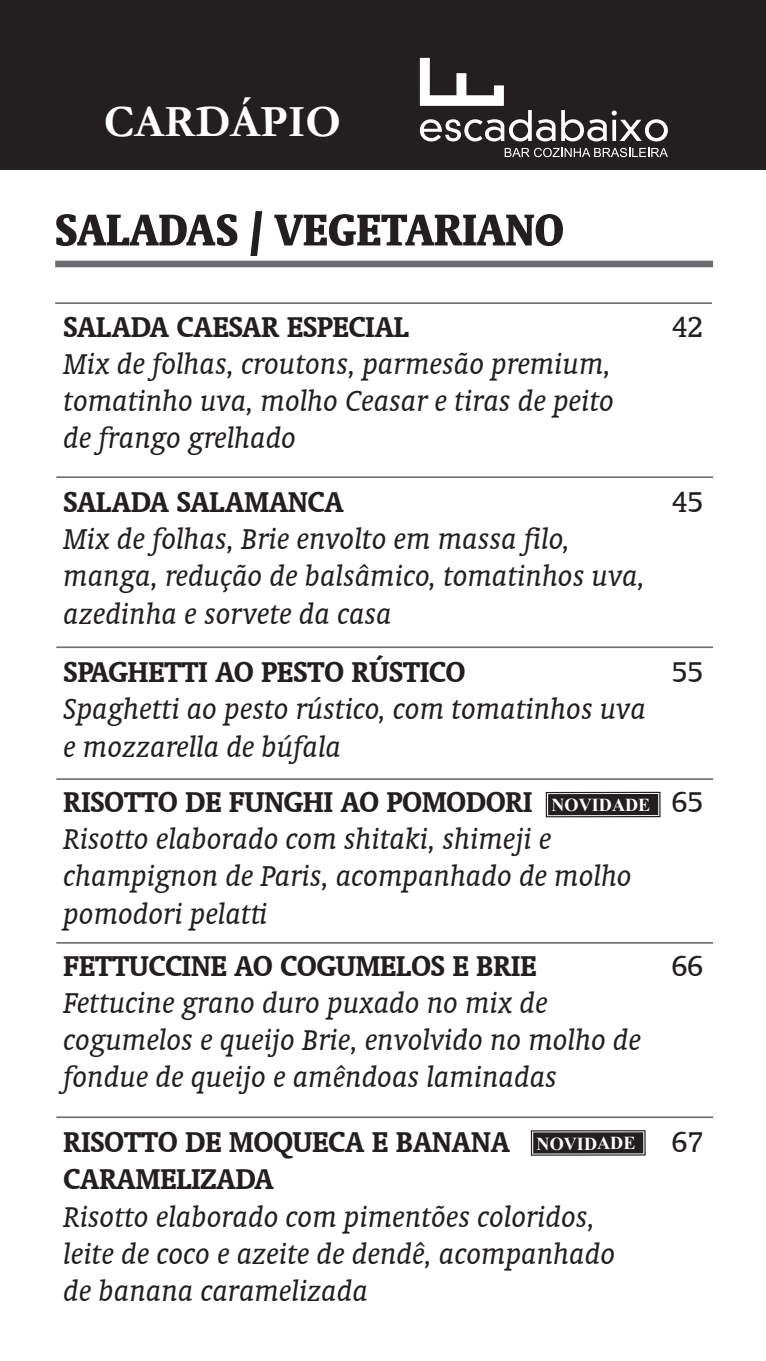
<style>
.page{position:relative;width:766px;height:1361px;background:#fff}
.page>*{position:absolute;margin:0;border:0;box-sizing:border-box;transform-origin:0 0}
.t1{font:700 condensed 50.85px "Oranda BT";color:#231f20}
.t2{font:700 45px "Garamond";color:#fff}
.t3{font:italic 32.4px/37.2px "Oranda BT";color:#231f20}
.t4{font:700 32.4px/37.2px "Oranda BT";color:#231f20}
.t5{font:32.4px "Oranda BT";color:#231f20}
.t6{font:700 18.15px "Times New Roman";letter-spacing:-.005em;color:#fff}
</style>
<div class="page">
<div style="left:0;top:0;width:765px;height:170px;background:#231f20"></div>
<svg style="left:561px;top:110px;width:106px;height:31px"></svg>
<svg style="left:420px;top:58px;width:135px;height:83px"></svg>
<svg style="left:504px;top:148px;width:163px;height:9px"></svg>
<div style="left:55px;top:261px;width:658px;height:6px;background:#6c6d70"></div>
<hr style="left:55px;top:302px;width:656px;height:2px;background:#6c6d70">
<hr style="left:56px;top:476px;width:657px;height:2px;background:#6c6d70">
<hr style="left:56px;top:646px;width:657px;height:2px;background:#6c6d70">
<hr style="left:56px;top:778px;width:657px;height:2px;background:#6c6d70">
<hr style="left:56px;top:942px;width:657px;height:1px;background:#6c6d70">
<hr style="left:56px;top:1116px;width:657px;height:2px;background:#6c6d70">
<svg style="left:545px;top:792px;width:115px;height:25px;background:#383435"></svg>
<svg style="left:530px;top:1130px;width:115px;height:25px;background:#3a3637"></svg>
<h2 class="t2" style="left:104px;top:95px;width:239px">CARDÁPIO</h2>
<p class="t1" style="left:55px;top:199px;width:510px">SALADAS / VEGETARIANO</p>
<p class="t4" style="left:64px;top:307px;width:347px">SALADA CAESAR ESPECIAL</p>
<p class="t3" style="left:64px;top:345px;width:552px;text-align:justify">Mix de folhas, croutons, parmesão premium, tomatinho uva, molho Ceasar e tiras de peito de frango grelhado</p>
<p class="t4" style="left:64px;top:482px;width:281px">SALADA SALAMANCA</p>
<p class="t3" style="left:64px;top:520px;width:583px">Mix de folhas, Brie envolto em massa filo, manga, redução de balsâmico, tomatinhos uva, azedinha e sorvete da casa</p>
<p class="t4" style="left:64px;top:652px;width:403px">SPAGHETTI AO PESTO RÚSTICO</p>
<p class="t3" style="left:64px;top:690px;width:584px">Spaghetti ao pesto rústico, com tomatinhos uva e mozzarella de búfala</p>
<p class="t4" style="left:64px;top:782px;width:470px">RISOTTO DE FUNGHI AO POMODORI</p>
<p class="t3" style="left:64px;top:820px;width:569px">Risotto elaborado com shitaki, shimeji e champignon de Paris, acompanhado de molho pomodori pelatti</p>
<p class="t6" style="left:551px;top:792px;width:101px">NOVIDADE</p>
<p class="t4" style="left:64px;top:946px;width:474px">FETTUCCINE AO COGUMELOS E BRIE</p>
<p class="t3" style="left:64px;top:983px;width:579px">Fettucine grano duro puxado no mix de cogumelos e queijo Brie, envolvido no molho de fondue de queijo e amêndoas laminadas</p>
<p class="t4" style="left:64px;top:1122px;width:447px">RISOTTO DE MOQUECA E BANANA<br>CARAMELIZADA</p>
<p class="t3" style="left:64px;top:1197px;width:553px">Risotto elaborado com pimentões coloridos, leite de coco e azeite de dendê, acompanhado de banana caramelizada</p>
<p class="t6" style="left:536px;top:1131px;width:101px">NOVIDADE</p>
<p class="t5" style="left:671px;top:308px;width:33px">42</p>
<p class="t5" style="left:671px;top:483px;width:33px">45</p>
<p class="t5" style="left:671px;top:653px;width:33px">55</p>
<p class="t5" style="left:671px;top:783px;width:33px">65</p>
<p class="t5" style="left:671px;top:947px;width:33px">66</p>
<p class="t5" style="left:671px;top:1123px;width:33px">67</p>
</div>
